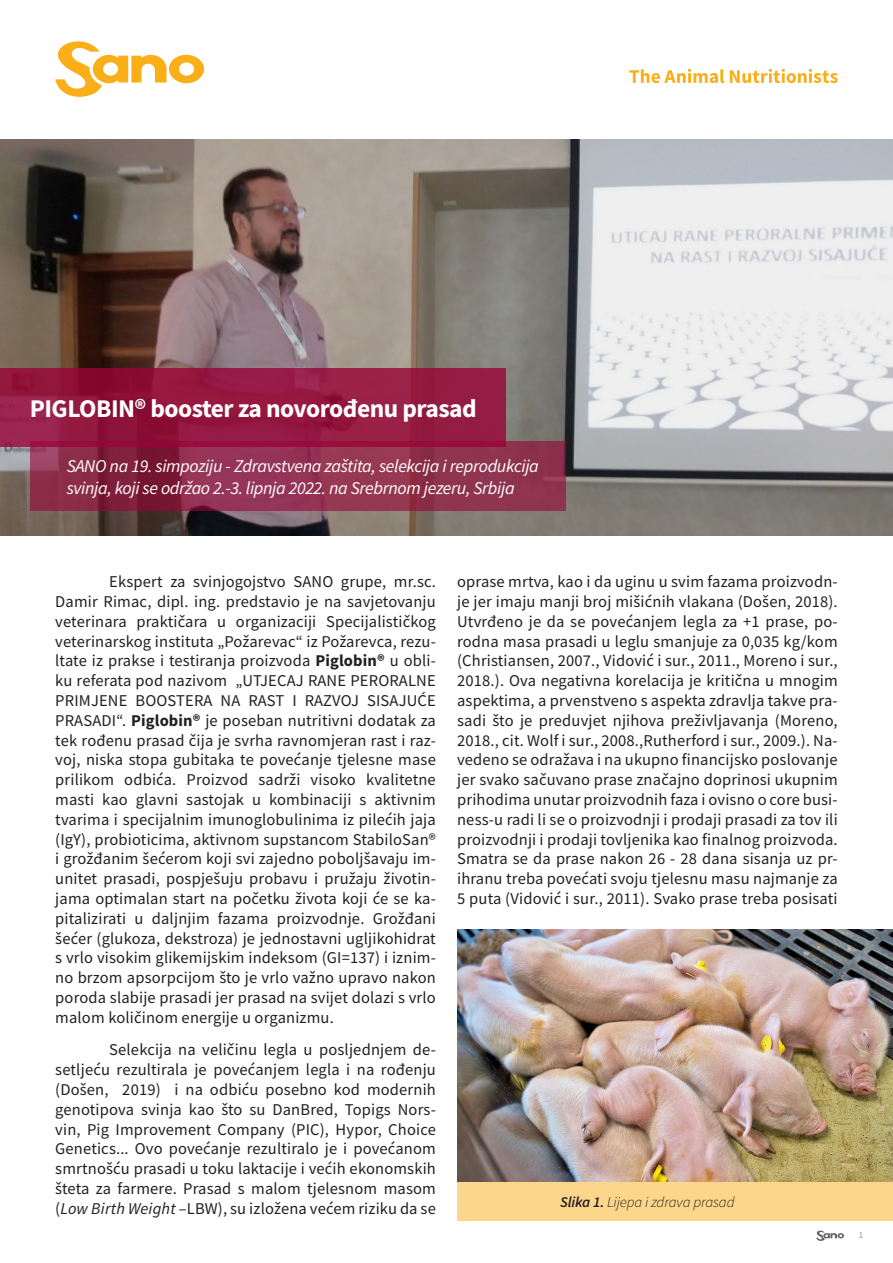
<style>
.page{position:relative;width:893px;height:1263px;background:#fff}
.page>*{position:absolute;margin:0;border:0;box-sizing:border-box;transform-origin:0 0}
.t1{font:700 25.5px "Source Sans Pro";letter-spacing:-.02em;color:#fff}
.t2{font:italic 18px/21.6px "Source Sans Pro";letter-spacing:-.02em;color:#fff}
.t3{font:16.5px/19.8px "Source Sans Pro";letter-spacing:.01em;color:#231f20;text-align:justify}
.t4{font:italic 300 15px "Source Sans Pro";letter-spacing:-.01em;color:#231f20}
.t5{font:9px "Source Sans Pro";color:#939598}
.s1{font-weight:700}
.s2{font-style:italic}
.s3{font-weight:600}
</style>
<div class="page">
<svg style="left:816px;top:1230px;width:28px;height:11px"></svg>
<div style="left:457px;top:1181px;width:436px;height:39px;background:#fcd78b"></div>
<img style="left:0;top:139px;width:893px;height:397px">
<svg style="left:0;top:368px;width:506px;height:79px;background:#931941"></svg>
<svg style="left:30px;top:441px;width:536px;height:70px;background:#8e2c4b"></svg>
<svg style="left:55px;top:41px;width:149px;height:56px"></svg>
<svg style="left:629px;top:69px;width:209px;height:14px"></svg>
<img style="left:457px;top:929px;width:436px;height:253px">
<p class="t1" style="left:30px;top:391px;width:448px">PIGLOBIN® booster za novorođenu prasad</p>
<p class="t2" style="left:67px;top:455px;width:474px">SANO na 19. simpoziju - Zdravstvena zaštita, selekcija i reprodukcija svinja, koji se održao 2.-3. lipnja 2022. na Srebrnom jezeru, Srbija</p>
<p class="t3" style="left:55px;top:572px;width:382px;text-indent:54px">Ekspert za svinjogojstvo SANO grupe, mr.sc.<br>Damir Rimac, dipl. ing. predstavio je na savjetovanju veterinara praktičara u organizaciji Specijalističkog veterinarskog instituta „Požarevac“ iz Požarevca, rezu&shy;ltate iz prakse i testiranja proizvoda <span class="s1">Piglobin®</span> u obli&shy;ku referata pod nazivom „UTJECAJ RANE PERORALNE PRIMJENE BOOSTERA NA RAST I RAZVOJ SISAJUĆE PRASADI“. <span class="s1">Piglobin®</span> je poseban nutritivni dodatak za tek rođenu prasad čija je svrha ravnomjeran rast i raz&shy;voj, niska stopa gubitaka te povećanje tjelesne mase prilikom odbića. Proizvod sadrži visoko kvalitetne masti kao glavni sastojak u kombinaciji s aktivnim tvarima i specijalnim imunoglobulinima iz pilećih jaja (IgY), probioticima, aktivnom supstancom StabiloSan® i grožđanim šećerom koji svi zajedno poboljšavaju im&shy;unitet prasadi, pospješuju probavu i pružaju životin&shy;jama optimalan start na početku života koji će se ka&shy;pitalizirati u daljnjim fazama proizvodnje. Grožđani šećer (glukoza, dekstroza) je jednostavni ugljikohidrat s vrlo visokim glikemijskim indeksom (GI=137) i iznim&shy;no brzom apsorpcijom što je vrlo važno upravo nakon poroda slabije prasadi jer prasad na svijet dolazi s vrlo malom količinom energije u organizmu.</p>
<p class="t3" style="left:55px;top:1040px;width:382px;text-indent:54px">Selekcija na veličinu legla u posljednjem de&shy;setljeću rezultirala je povećanjem legla i na rođenju (Došen, 2019) i na odbiću posebno kod modernih genotipova svinja kao što su DanBred, Topigs Nors&shy;vin, Pig Improvement Company (PIC), Hypor, Choice Genetics... Ovo povećanje rezultiralo je i povećanom smrtnošću prasadi u toku laktacije i većih ekonomskih šteta za farmere. Prasad s malom tjelesnom masom (<span class="s2">Low Birth Weight</span> –LBW), su izložena većem riziku da se</p>
<p class="t3" style="left:457px;top:572px;width:382px">oprase mrtva, kao i da uginu u svim fazama proizvodn&shy;je jer imaju manji broj mišićnih vlakana (Došen, 2018).<br>Utvrđeno je da se povećanjem legla za +1 prase, po&shy;rodna masa prasadi u leglu smanjuje za 0,035 kg/kom (Christiansen, 2007., Vidović i sur., 2011., Moreno i sur., 2018.). Ova negativna korelacija je kritična u mnogim aspektima, a prvenstveno s aspekta zdravlja takve pra&shy;sadi što je preduvjet njihova preživljavanja (Moreno, 2018., cit. Wolf i sur., 2008.,Rutherford i sur., 2009.). Na&shy;vedeno se odražava i na ukupno financijsko poslovanje jer svako sačuvano prase značajno doprinosi ukupnim prihodima unutar proizvodnih faza i ovisno o core busi&shy;ness-u radi li se o proizvodnji i prodaji prasadi za tov ili proizvodnji i prodaji tovljenika kao finalnog proizvoda.<br>Smatra se da prase nakon 26 - 28 dana sisanja uz pr&shy;ihranu treba povećati svoju tjelesnu masu najmanje za 5 puta (Vidović i sur., 2011). Svako prase treba posisati</p>
<p class="t4" style="left:560px;top:1193px;width:176px"><span class="s3">Slika 1.</span> Lijepa i zdrava prasad</p>
<p class="t5" style="left:859px;top:1229px;width:6px">1</p>
</div>
